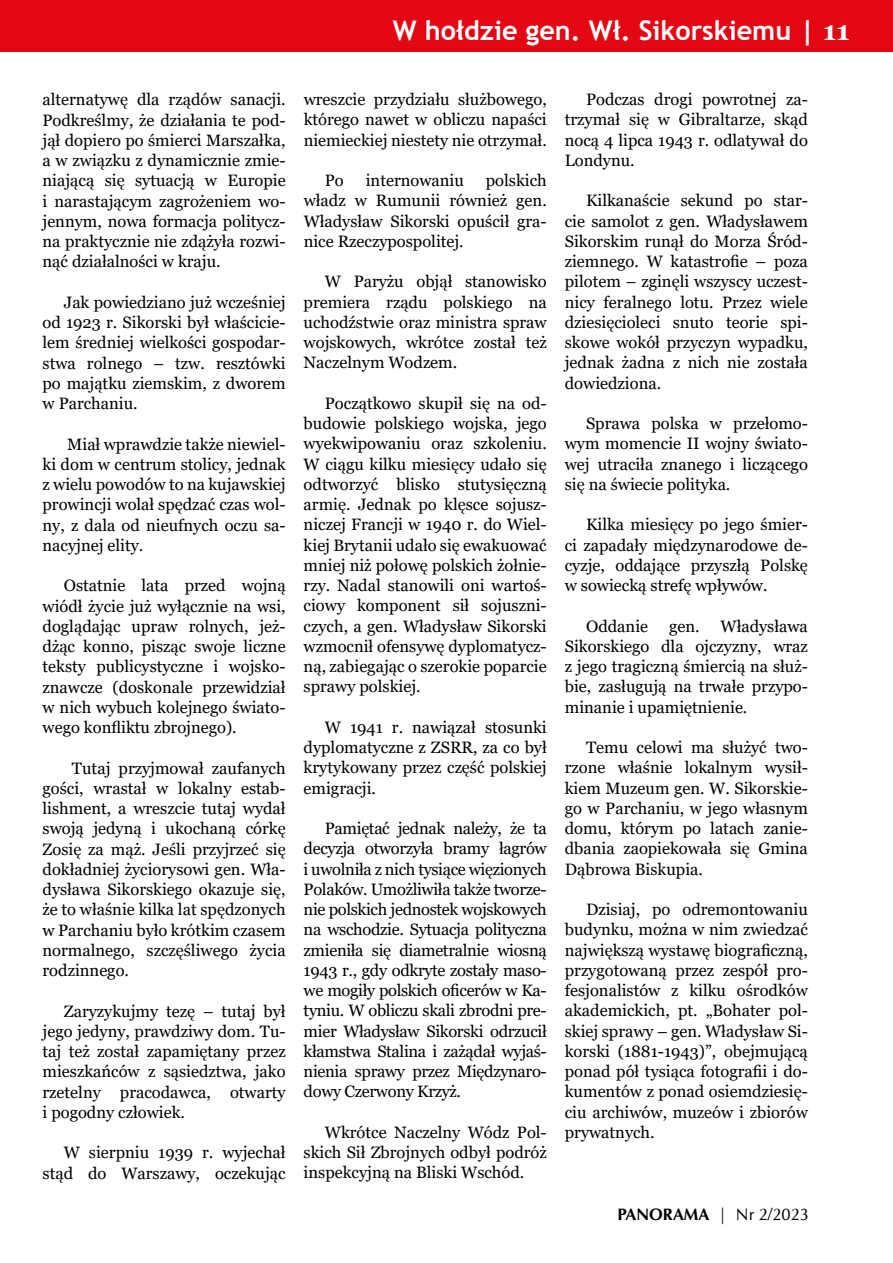
<style>
.page{position:relative;width:893px;height:1263px;background:#fff}
.page>*{position:absolute;margin:0;border:0;box-sizing:border-box;transform-origin:0 0}
.t1{font:700 27px "Trebuchet MS";color:#fff}
.t2{font:16.5px/20.2px "Georgia";color:#000;text-align:justify}
.t3{font:700 16.5px "URW Classico";color:#000}
.s1{font-family:"Georgia"}
.s2{font-weight:400}
</style>
<div class="page">
<div style="left:0;top:0;width:893px;height:51px;background:#e30613"></div>
<h1 class="t1" style="left:393px;top:13px;width:458px">W hołdzie gen. Wł. Sikorskiemu | <span class="s1">11</span></h1>
<p class="t2" style="left:43px;top:90px;width:245px">alternatywę dla rządów sanacji.<br>Podkreślmy, że działania te pod&shy;jął dopiero po śmierci Marszałka, a w związku z dynamicznie zmie&shy;niającą się sytuacją w Europie i narastającym zagrożeniem wo&shy;jennym, nowa formacja politycz&shy;na praktycznie nie zdążyła rozwi&shy;nąć działalności w kraju.</p>
<p class="t2" style="left:43px;top:292px;width:245px;text-indent:21px">Jak powiedziano już wcześniej od 1923 r. Sikorski był właścicie&shy;lem średniej wielkości gospodar&shy;stwa rolnego – tzw. resztówki po majątku ziemskim, z dworem w Parchaniu.</p>
<p class="t2" style="left:43px;top:434px;width:245px;text-indent:25px">Miał wprawdzie także niewiel&shy;ki dom w centrum stolicy, jednak z wielu powodów to na kujawskiej prowincji wolał spędzać czas wol&shy;ny, z dala od nieufnych oczu sa&shy;nacyjnej elity.</p>
<p class="t2" style="left:43px;top:576px;width:245px;text-indent:21px">Ostatnie lata przed wojną wiódł życie już wyłącznie na wsi, doglądając upraw rolnych, jeż&shy;dżąc konno, pisząc swoje liczne teksty publicystyczne i wojsko&shy;znawcze (doskonale przewidział w nich wybuch kolejnego świato&shy;wego konfliktu zbrojnego).</p>
<p class="t2" style="left:43px;top:758px;width:245px;text-indent:29px">Tutaj przyjmował zaufanych gości, wrastał w lokalny estab&shy;lishment, a wreszcie tutaj wydał swoją jedyną i ukochaną córkę Zosię za mąż. Jeśli przyjrzeć się dokładniej życiorysowi gen. Wła&shy;dysława Sikorskiego okazuje się, że to właśnie kilka lat spędzonych w Parchaniu było krótkim czasem normalnego, szczęśliwego życia rodzinnego.</p>
<p class="t2" style="left:43px;top:1001px;width:245px;text-indent:21px">Zaryzykujmy tezę – tutaj był jego jedyny, prawdziwy dom. Tu&shy;taj też został zapamiętany przez mieszkańców z sąsiedztwa, jako rzetelny pracodawca, otwarty i pogodny człowiek.</p>
<p class="t2" style="left:43px;top:1143px;width:245px;text-align:right">W sierpniu 1939 r. wyjechał stąd do Warszawy, oczekując</p>
<p class="t2" style="left:304px;top:90px;width:245px">wreszcie przydziału służbowego, którego nawet w obliczu napaści niemieckiej niestety nie otrzymał.</p>
<p class="t2" style="left:325px;top:171px;width:20px">Po</p>
<p class="t2" style="left:366px;top:171px;width:100px">internowaniu</p>
<p class="t2" style="left:304px;top:171px;width:245px;text-indent:182px">polskich władz w Rumunii również gen.<br>Władysław Sikorski opuścił gra&shy;nice Rzeczypospolitej.</p>
<p class="t2" style="left:304px;top:272px;width:245px;text-indent:21px">W Paryżu objął stanowisko premiera rządu polskiego na uchodźstwie oraz ministra spraw wojskowych, wkrótce został też Naczelnym Wodzem.</p>
<p class="t2" style="left:304px;top:393px;width:245px;text-indent:21px">Początkowo skupił się na od&shy;budowie polskiego wojska, jego wyekwipowaniu oraz szkoleniu.<br>W ciągu kilku miesięcy udało się odtworzyć blisko stutysięczną armię. Jednak po klęsce sojusz&shy;niczej Francji w 1940 r. do Wiel&shy;kiej Brytanii udało się ewakuować mniej niż połowę polskich żołnie&shy;rzy. Nadal stanowili oni wartoś&shy;ciowy komponent sił sojuszni&shy;czych, a gen. Władysław Sikorski wzmocnił ofensywę dyplomatycz&shy;ną, zabiegając o szerokie poparcie sprawy polskiej.</p>
<p class="t2" style="left:304px;top:717px;width:245px;text-indent:21px">W 1941 r. nawiązał stosunki dyplomatyczne z ZSRR, za co był krytykowany przez część polskiej emigracji.</p>
<p class="t2" style="left:304px;top:819px;width:245px;text-indent:21px">Pamiętać jednak należy, że ta decyzja otworzyła bramy łagrów i uwolniła z nich tysiące więzionych Polaków. Umożliwiła także tworze&shy;nie polskich jednostek wojskowych na wschodzie. Sytuacja polityczna zmieniła się diametralnie wiosną 1943 r., gdy odkryte zostały maso&shy;we mogiły polskich oficerów w Ka&shy;tyniu. W obliczu skali zbrodni pre&shy;mier Władysław Sikorski odrzucił kłamstwa Stalina i zażądał wyjaś&shy;nienia sprawy przez Międzynaro&shy;dowy Czerwony Krzyż.</p>
<p class="t2" style="left:304px;top:1122px;width:245px;text-indent:21px">Wkrótce Naczelny Wódz Pol&shy;skich Sił Zbrojnych odbył podróż inspekcyjną na Bliski Wschód.</p>
<p class="t2" style="left:565px;top:90px;width:245px;text-indent:21px">Podczas drogi powrotnej za&shy;trzymał się w Gibraltarze, skąd nocą 4 lipca 1943 r. odlatywał do Londynu.</p>
<p class="t2" style="left:565px;top:191px;width:245px;text-indent:21px">Kilkanaście sekund po star&shy;cie samolot z gen. Władysławem Sikorskim runął do Morza Śród&shy;ziemnego. W katastrofie – poza pilotem – zginęli wszyscy uczest&shy;nicy feralnego lotu. Przez wiele dziesięcioleci snuto teorie spi&shy;skowe wokół przyczyn wypadku, jednak żadna z nich nie została dowiedziona.</p>
<p class="t2" style="left:565px;top:414px;width:245px;text-indent:21px">Sprawa polska w przełomo&shy;wym momencie II wojny świato&shy;wej utraciła znanego i liczącego się na świecie polityka.</p>
<p class="t2" style="left:565px;top:515px;width:245px;text-indent:21px">Kilka miesięcy po jego śmier&shy;ci zapadały międzynarodowe de&shy;cyzje, oddające przyszłą Polskę w sowiecką strefę wpływów.</p>
<p class="t2" style="left:586px;top:616px;width:64px">Oddanie</p>
<p class="t2" style="left:669px;top:616px;width:32px">gen.</p>
<p class="t2" style="left:565px;top:616px;width:245px;text-indent:156px">Władysława Sikorskiego dla ojczyzny, wraz z jego tragiczną śmiercią na służ&shy;bie, zasługują na trwałe przypo&shy;minanie i upamiętnienie.</p>
<p class="t2" style="left:565px;top:738px;width:245px;text-indent:21px">Temu celowi ma służyć two&shy;rzone właśnie lokalnym wysił&shy;kiem Muzeum gen. W. Sikorskie&shy;go w Parchaniu, w jego własnym domu, którym po latach zanie&shy;dbania zaopiekowała się Gmina Dąbrowa Biskupia.</p>
<p class="t2" style="left:565px;top:899px;width:245px;text-indent:21px">Dzisiaj, po odremontowaniu budynku, można w nim zwiedzać największą wystawę biograficzną, przygotowaną przez zespół pro&shy;fesjonalistów z kilku ośrodków akademickich, pt. „Bohater pol&shy;skiej sprawy – gen. Władysław Si&shy;korski (1881-1943)”, obejmującą ponad pół tysiąca fotografii i do&shy;kumentów z ponad osiemdziesię&shy;ciu archiwów, muzeów i zbiorów prywatnych.</p>
<p class="t3" style="left:617px;top:1204px;width:193px">PANORAMA | <span class="s2">Nr 2/2023</span></p>
</div>
